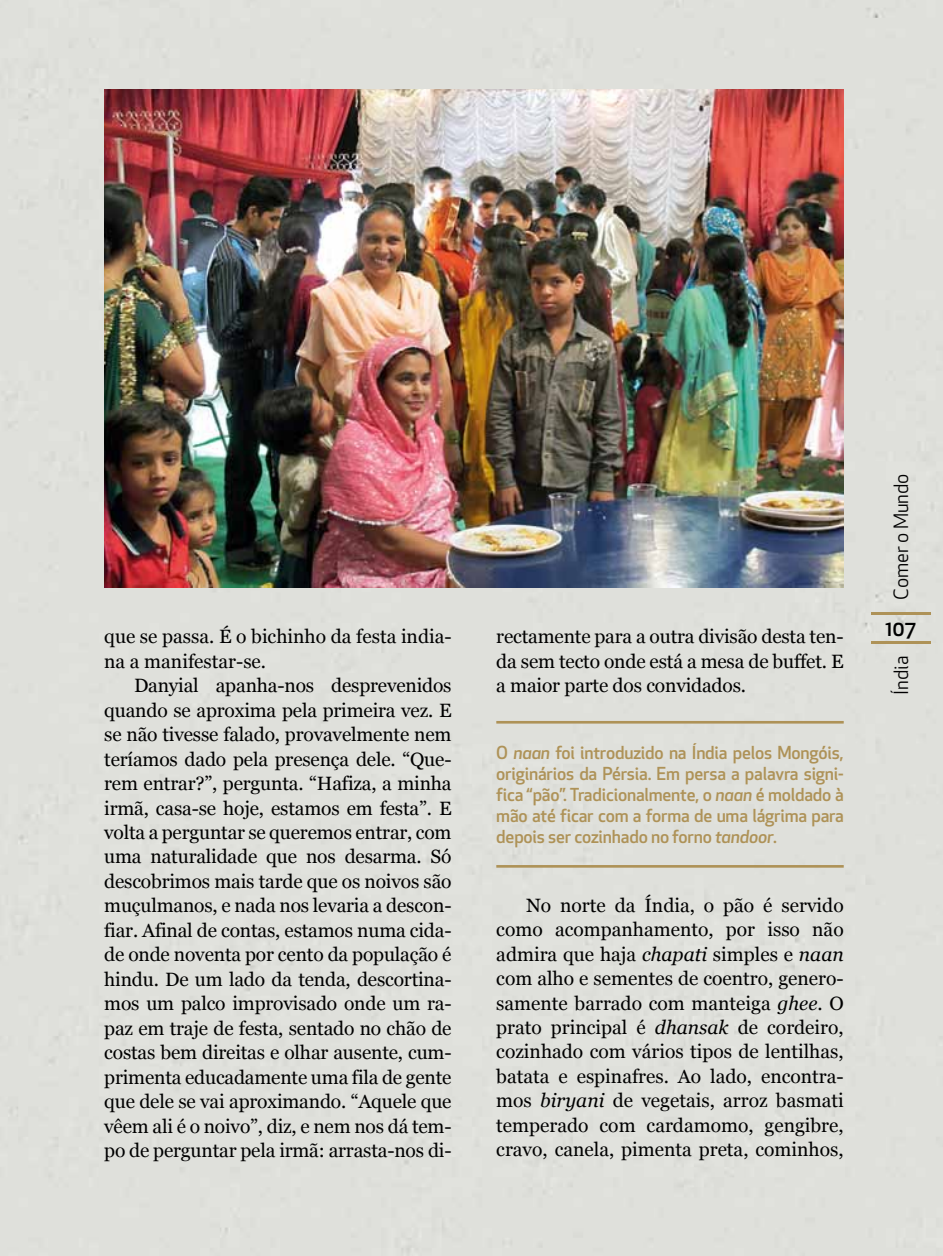
<style>
.page{position:relative;width:943px;height:1256px;background:#fff}
.page>*{position:absolute;margin:0;border:0;box-sizing:border-box;transform-origin:0 0}
.t1{font:500 21px "Apex New";color:#000}
.t2{font:19.25px/24.5px "Georgia";letter-spacing:-.01em;color:#000;text-align:justify}
.t3{font:19.25px "Apex New";color:#000}
.t4{font:500 17.5px/21px "Apex New";letter-spacing:-.01em;color:#ae9257;text-align:justify}
.s1{font-style:italic}
</style>
<div class="page">
<div style="left:1px;top:0;width:942px;height:1255px;background:#dfe0db"></div>
<img style="left:0;top:0;width:1px;height:1255px">
<hr style="left:871px;top:641px;width:59px;height:2px;background:#ae9257">
<hr style="left:871px;top:612px;width:59px;height:2px;background:#ae9257">
<img style="left:104px;top:89px;width:739px;height:498px">
<hr style="left:496px;top:720px;width:347px;height:3px;background:#ae9257">
<hr style="left:496px;top:864px;width:347px;height:3px;background:#ae9257">
<p class="t2" style="left:104px;top:624px;width:349px">que se passa. É o bichinho da festa india&shy;na a manifestar-se.</p>
<p class="t2" style="left:104px;top:673px;width:349px;text-indent:30px">Danyial apanha-nos desprevenidos quando se aproxima pela primeira vez. E se não tivesse falado, provavelmente nem teríamos dado pela presença dele. “Que&shy;rem entrar?”, pergunta. “Hafiza, a minha irmã, casa-se hoje, estamos em festa”. E volta a perguntar se queremos entrar, com uma naturalidade que nos desarma. Só descobrimos mais tarde que os noivos são muçulmanos, e nada nos levaria a descon&shy;fiar. Afinal de contas, estamos numa cida&shy;de onde noventa por cento da população é hindu. De um lado da tenda, descortina&shy;mos um palco improvisado onde um ra&shy;paz em traje de festa, sentado no chão de costas bem direitas e olhar ausente, cum&shy;primenta educadamente uma fila de gente que dele se vai aproximando. “Aquele que vêem ali é o noivo”, diz, e nem nos dá tem&shy;po de perguntar pela irmã: arrasta-nos di-</p>
<p class="t2" style="left:496px;top:624px;width:349px">rectamente para a outra divisão desta ten&shy;da sem tecto onde está a mesa de buffet. E a maior parte dos convidados.</p>
<p class="t4" style="left:496px;top:741px;width:349px">O <span class="s1">naan</span> foi introduzido na Índia pelos Mongóis, originários da Pérsia. Em persa a palavra signi&shy;fica “pão”. Tradicionalmente, o <span class="s1">naan</span> é moldado à mão até ficar com a forma de uma lágrima para depois ser cozinhado no forno <span class="s1">tandoor</span>.</p>
<p class="t2" style="left:496px;top:892px;width:349px;text-indent:30px">No norte da Índia, o pão é servido como acompanhamento, por isso não admira que haja <span class="s1">chapati</span> simples e <span class="s1">naan </span>com alho e sementes de coentro, genero&shy;samente barrado com manteiga <span class="s1">ghee</span>. O prato principal é <span class="s1">dhansak</span> de cordeiro, cozinhado com vários tipos de lentilhas, batata e espinafres. Ao lado, encontra&shy;mos <span class="s1">biryani</span> de vegetais, arroz basmati temperado com cardamomo, gengibre, cravo, canela, pimenta preta, cominhos,</p>
<p class="t3" style="left:888px;top:600px;width:128px;rotate:-90deg">Comer o Mundo</p>
<p class="t1" style="left:885px;top:614px;width:32px">107</p>
<p class="t3" style="left:888px;top:695px;width:41px;rotate:-90deg">Índia</p>
</div>
